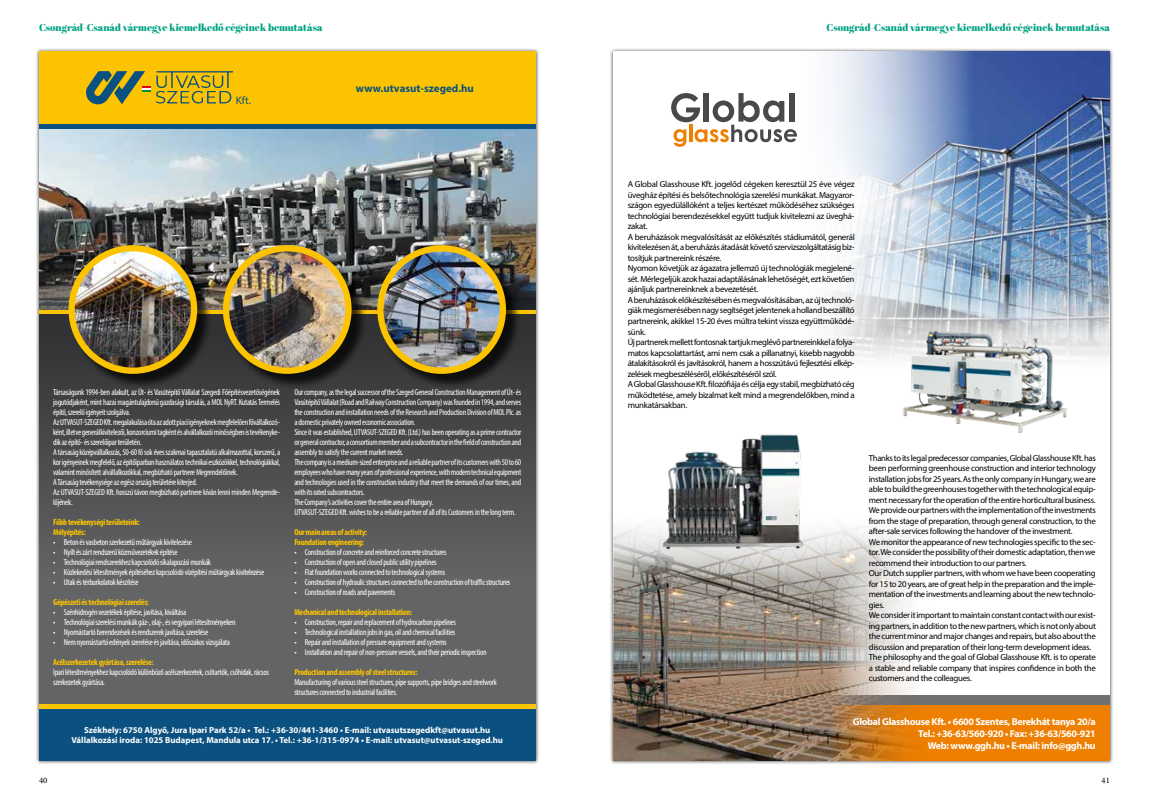
<style>
.page{position:relative;width:1149px;height:812px;background:#fff}
.page>*{position:absolute;margin:0;border:0;box-sizing:border-box;transform-origin:0 0}
.t1{font:700 11px "Myriad Pro";color:#0a5181}
.t2{font:11px "Myriad Pro";color:#0a5181}
.t3{font:700 10px/12px "Myriad Pro";letter-spacing:-.03em;color:#fff;text-align:right}
.t4{font:10px "Abril Fatface";color:#00a381}
.t5{font:condensed 8.75px/10px "Myriad Pro";letter-spacing:-.03em;color:#fff}
.t6{font:8.75px/10.5px "Myriad Pro";letter-spacing:-.03em;color:#000}
.t7{font:700 condensed 8.75px/10px "Myriad Pro";letter-spacing:-.03em;color:#fcc400}
.t8{font:700 8.75px/10.5px "Myriad Pro";color:#fff;text-align:center}
.t9{font:8.75px "Arno Pro";color:#000}
</style>
<div class="page">
<div style="left:35px;top:48px;width:504px;height:716px;background:#000;opacity:.75"></div>
<div style="left:39px;top:309px;width:496px;height:407px;background:linear-gradient(to bottom,#333335,#707173)"></div>
<div style="left:39px;top:709px;width:496px;height:51px;background:#0a5181"></div>
<div style="left:39px;top:51px;width:496px;height:73px;background:#fcc400"></div>
<div style="left:39px;top:309px;width:496px;height:5px;background:#fcc400"></div>
<div style="left:39px;top:704px;width:496px;height:5px;background:#fcc400"></div>
<svg style="left:156px;top:71px;width:77px;height:33px"></svg>
<svg style="left:86px;top:71px;width:64px;height:33px"></svg>
<img style="left:39px;top:129px;width:496px;height:180px">
<div style="left:71px;top:247px;width:141px;height:142px;background:#000;opacity:.75"></div>
<img style="left:72px;top:248px;width:122px;height:122px;border-radius:61px">
<div style="left:68px;top:245px;width:129px;height:129px;border:6px solid #fcc400;border-radius:50%"></div>
<div style="left:225px;top:247px;width:142px;height:142px;background:#000;opacity:.75"></div>
<img style="left:226px;top:248px;width:122px;height:122px;border-radius:61px">
<div style="left:223px;top:245px;width:128px;height:129px;border:6px solid #fcc400;border-radius:50%"></div>
<div style="left:379px;top:247px;width:142px;height:142px;background:#000;opacity:.75"></div>
<img style="left:380px;top:248px;width:122px;height:122px;border-radius:61px">
<div style="left:377px;top:245px;width:129px;height:129px;border:6px solid #fcc400;border-radius:50%"></div>
<div style="left:39px;top:124px;width:496px;height:5px;background:#0a5181"></div>
<div style="left:609px;top:48px;width:504px;height:716px;background:#000;opacity:.75"></div>
<div style="left:613px;top:51px;width:496px;height:709px;background:#fff"></div>
<img style="left:796px;top:51px;width:313px;height:307px">
<svg style="left:671px;top:93px;width:125px;height:54px"></svg>
<div style="left:613px;top:700px;width:496px;height:60px;background:#ee7f00"></div>
<div style="left:613px;top:695px;width:496px;height:9px;background:#707172"></div>
<img style="left:613px;top:526px;width:322px;height:234px">
<img style="left:641px;top:434px;width:199px;height:129px">
<img style="left:889px;top:317px;width:185px;height:116px">
<p class="t4" style="left:39px;top:20px;width:285px">Csongrád-Csanád vármegye kiemelkedő cégeinek bemutatása</p>
<p class="t4" style="left:826px;top:20px;width:285px">Csongrád-Csanád vármegye kiemelkedő cégeinek bemutatása</p>
<p class="t2" style="left:236px;top:93px;width:17px">Kft.</p>
<p class="t1" style="left:356px;top:81px;width:120px">www.utvasut-szeged.hu</p>
<p class="t5" style="left:53px;top:386px;width:228px">Társaságunk 1994-ben alakult, az Út- és Vasútépítő Vállalat Szegedi Főépítésvezetőségének jogutódjaként, mint hazai magántulajdonú gazdasági társulás, a MOL NyRT. Kutatás Termelés építő, szerelő igényeit szolgálva.<br>Az UTVASUT-SZEGED Kft. megalakulása óta az adott piaci igényeknek megfelelően fővállalkozó&shy;ként, illetve generálkivitelezői, konzorciumi tagként és alvállalkozói minőségben is tevékenyke&shy;dik az építő- és szerelőipar területén.<br>A társaság középvállalkozás, 50-60 fő sok éves szakmai tapasztalatú alkalmazottal, korszerű, a kor igényeinek megfelelő, az építőiparban használatos technikai eszközökkel, technológiákkal, valamint minősített alvállalkozókkal, megbízható partnere Megrendelőinek.<br>A Társaság tevékenysége az egész ország területére kiterjed.<br>Az UTVASUT-SZEGED Kft. hosszú távon megbízható partnere kíván lenni minden Megrende&shy;lőjének.</p>
<p class="t7" style="left:53px;top:516px;width:88px">Főbb tevékenységi területeink:<br>Mélyépítés:</p>
<p class="t5" style="left:53px;top:536px;width:140px">• Beton és vasbeton szerkezetű műtárgyak kivitelezése</p>
<p class="t5" style="left:53px;top:546px;width:126px">• Nyílt és zárt rendszerű közművezetékek építése</p>
<p class="t5" style="left:53px;top:556px;width:159px">• Technológiai rendszerekhez kapcsolódó síkalapozási munkák</p>
<p class="t5" style="left:53px;top:566px;width:212px">• Közlekedési létesítmények építéséhez kapcsolódó vízépítési műtárgyak kivitelezése</p>
<p class="t5" style="left:53px;top:576px;width:87px">• Utak és térburkolatok készítése</p>
<p class="t7" style="left:53px;top:596px;width:97px">Gépészeti és technológiai szerelés:</p>
<p class="t5" style="left:53px;top:606px;width:134px">• Szénhidrogén vezetékek építése, javítása, kiváltása</p>
<p class="t5" style="left:53px;top:616px;width:184px">• Technológiai szerelési munkák gáz-, olaj-, és vegyipari létesítményeken</p>
<p class="t5" style="left:53px;top:626px;width:156px">• Nyomástartó berendezések és rendszerek javítása, szerelése</p>
<p class="t5" style="left:53px;top:636px;width:178px">• Nem nyomástartó edények szerelése és javítása, időszakos vizsgálata</p>
<p class="t7" style="left:53px;top:656px;width:102px">Acélszerkezetek gyártása, szerelése:</p>
<p class="t5" style="left:53px;top:666px;width:217px">Ipari létesítményekhez kapcsolódó különböző acélszerkezetek, csőtartók, csőhidak, rácsos szerkezetek gyártása.</p>
<p class="t5" style="left:294px;top:386px;width:228px">Our company, as the legal successor of the Szeged General Construction Management of Út- és Vasútépítő Vállalat (Road and Railway Construction Company) was founded in 1994, and serves the construction and installation needs of the Research and Production Division of MOL Plc. as a domestic privately owned economic association.<br>Since it was established, UTVASUT-SZEGED Kft. (Ltd.) has been operating as a prime contractor or general contractor, a consortium member and a subcontractor in the field of construction and assembly to satisfy the current market needs.<br>The company is a medium-sized enterprise and a reliable partner of its customers with 50 to 60 employees who have many years of professional experience, with modern technical equipment and technologies used in the construction industry that meet the demands of our times, and with its rated subcontractors.<br>The Company’s activities cover the entire area of Hungary.<br>UTVASUT-SZEGED Kft. wishes to be a reliable partner of all of its Customers in the long term.</p>
<p class="t7" style="left:294px;top:526px;width:74px">Our main areas of activity:<br>Foundation engineering:</p>
<p class="t5" style="left:294px;top:546px;width:154px">• Construction of concrete and reinforced concrete structures</p>
<p class="t5" style="left:294px;top:556px;width:144px">• Construction of open and closed public utility pipelines</p>
<p class="t5" style="left:294px;top:566px;width:152px">• Flat foundation works connected to technological systems</p>
<p class="t5" style="left:294px;top:576px;width:217px">• Construction of hydraulic structures connected to the construction of traffic structures</p>
<p class="t5" style="left:294px;top:586px;width:102px">• Construction of roads and pavements</p>
<p class="t7" style="left:294px;top:606px;width:119px">Mechanical and technological installation:</p>
<p class="t5" style="left:294px;top:616px;width:163px">• Construction, repair and replacement of hydrocarbon pipelines</p>
<p class="t5" style="left:294px;top:626px;width:163px">• Technological installation jobs in gas, oil and chemical facilities</p>
<p class="t5" style="left:294px;top:636px;width:154px">• Repair and installation of pressure equipment and systems</p>
<p class="t5" style="left:294px;top:646px;width:194px">• Installation and repair of non-pressure vessels, and their periodic inspection</p>
<p class="t7" style="left:294px;top:666px;width:125px">Production and assembly of steel structures:</p>
<p class="t5" style="left:294px;top:676px;width:204px">Manufacturing of various steel structures, pipe supports, pipe bridges and steelwork structures connected to industrial facilities.</p>
<p class="t6" style="left:627px;top:179px;width:228px">A Global Glasshouse Kft. jogelőd cégeken keresztül 25 éve végez üvegház építési és belsőtechnológia szerelési munkákat. Magyaror&shy;szágon egyedülállóként a teljes kertészet működéséhez szükséges technológiai berendezésekkel együtt tudjuk kivitelezni az üveghá&shy;zakat.<br>A beruházások megvalósítását az előkészítés stádiumától, generál kivitelezésen át, a beruházás átadását követő szervizszolgáltatásig biz&shy;tosítjuk partnereink részére.<br>Nyomon követjük az ágazatra jellemző új technológiák megjelené&shy;sét. Mérlegeljük azok hazai adaptálásának lehetőségét, ezt követően ajánljuk partnereinknek a bevezetését.<br>A beruházások előkészítésében és megvalósításában, az új technoló&shy;giák megismerésében nagy segítséget jelentenek a holland beszállító partnereink, akikkel 15-20 éves múltra tekint vissza együttműködé&shy;sünk.<br>Új partnerek mellettfontosnak tartjuk meglévő partnereinkkel a folya&shy;matos kapcsolattartást, ami nem csak a pillanatnyi, kisebb nagyobb átalakításokról és javításokról, hanem a hosszútávú fejlesztési elkép&shy;zelések megbeszéléséről, előkészítéséről szól.<br>A GlobalGlasshouse Kft. filozófiája és célja egy stabil, megbízható cég működtetése, amely bizalmat kelt mind a megrendelőkben, mind a munkatársakban.</p>
<p class="t6" style="left:868px;top:452px;width:228px">Thanks to its legal predecessor companies, Global Glasshouse Kft. has been performing greenhouse construction and interior technology installation jobs for 25 years. As the only company in Hungary, we are able to build the greenhouses together with the technological equip&shy;ment necessary for the operation of the entire horticultural business.<br>We provide our partners with the implementation of the investments from the stage of preparation, through general construction, to the after-sale services following the handover of the investment.<br>We monitor the appearance of new technologies specific to the sec&shy;tor. We consider the possibility of their domestic adaptation, then we recommend their introduction to our partners.<br>Our Dutch supplier partners, with whom we have been cooperating for 15 to 20 years, are of great help in the preparation and the imple&shy;mentation of the investments and learning about the new technolo&shy;gies.<br>We consider it important to maintain constant contact with our exist&shy;ing partners, in addition to the new partners, which is not only about the current minor and major changes and repairs, but also about the discussion and preparation of their long-term development ideas.<br>The philosophy and the goal of Global Glasshouse Kft. is to operate a stable and reliable company that inspires confidence in both the customers and the colleagues.</p>
<p class="t8" style="left:71px;top:724px;width:433px">Székhely: 6750 Algyő, Jura Ipari Park 52/a • Tel.: +36-30/441-3460 • E-mail: utvasutszegedkft@utvasut.hu<br>Vállalkozási iroda: 1025 Budapest, Mandula utca 17. • Tel.: +36-1/315-0974 • E-mail: utvasut@utvasut-szeged.hu</p>
<p class="t3" style="left:852px;top:714px;width:244px">Global Glasshouse Kft. • 6600 Szentes, Berekhát tanya 20/a<br>Tel.: +36-63/560-920 • Fax: +36-63/560-921<br>Web: www.ggh.hu • E-mail: info@ggh.hu</p>
<p class="t9" style="left:39px;top:775px;width:10px">40</p>
<p class="t9" style="left:1101px;top:775px;width:10px">41</p>
</div>
